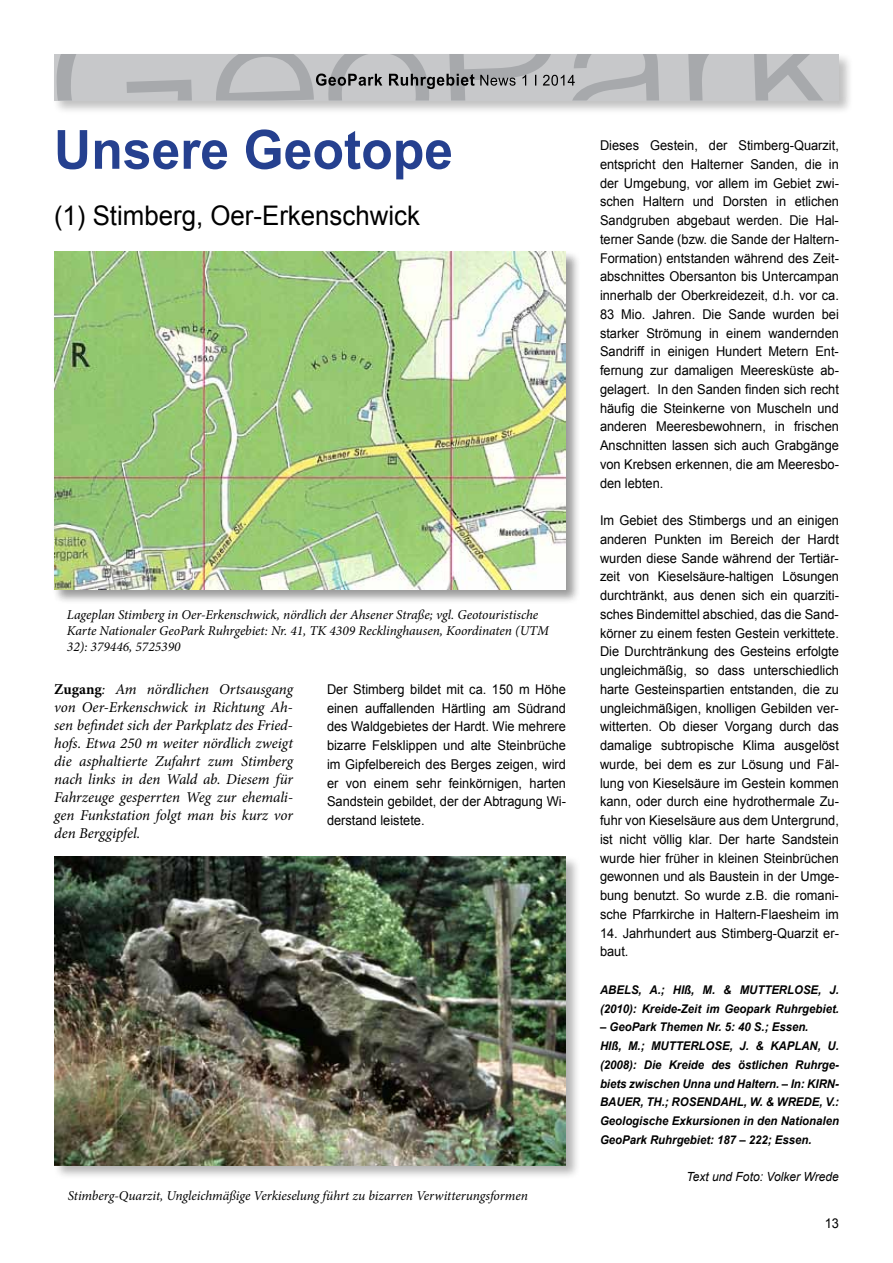
<style>
.page{position:relative;width:893px;height:1263px;background:#fff}
.page>*{position:absolute;margin:0;border:0;box-sizing:border-box;transform-origin:0 0}
.t1{font:700 54px "Arial";color:#25408f;scale:.96 1}
.t2{font:27px "Arial";color:#000;scale:.96 1}
.t3{font:italic 15px/18px "Minion Pro";letter-spacing:-.01em;color:#000;text-align:justify}
.t4{font:13.5px/18.8px "Arial";color:#000;text-align:justify;scale:.95 1}
.t5{font:italic 13.5px/16.2px "Minion Pro";letter-spacing:-.005em;color:#000}
.t6{font:italic 12.6px "Arial";color:#000;scale:.96 1}
.t7{font:italic 700 12px/18.8px "Arial";color:#000;scale:.95 1}
.s1{font-weight:700;font-style:normal}
</style>
<div class="page">
<div style="left:52px;top:52px;width:801px;height:63px;background:#000;opacity:.25"></div>
<div style="left:54px;top:54px;width:785px;height:47px;background:#c7c8ca"></div>
<svg style="left:56px;top:54px;width:136px;height:47px"></svg>
<svg style="left:688px;top:54px;width:21px;height:47px"></svg>
<svg style="left:754px;top:54px;width:69px;height:47px"></svg>
<svg style="left:216px;top:54px;width:443px;height:47px"></svg>
<div style="left:53px;top:855px;width:527px;height:324px;background:#000;opacity:.3"></div>
<img style="left:55px;top:857px;width:511px;height:308px">
<div style="left:52px;top:250px;width:528px;height:354px;background:#000;opacity:.4"></div>
<img style="left:54px;top:252px;width:512px;height:337px">
<h1 class="t1" style="left:54px;top:114px;width:417px">Unsere Geotope</h1>
<h2 class="t2" style="left:54px;top:198px;width:383px">(1) Stimberg, Oer-Erkenschwick</h2>
<p class="t5" style="left:67px;top:606px;width:484px">Lageplan Stimberg in Oer-Erkenschwick, nördlich der Ahsener Straße; vgl. Geotouristische<br>Karte Nationaler GeoPark Ruhrgebiet: Nr. 41, TK 4309 Recklinghausen, Koordinaten (UTM<br>32): 379446, 5725390</p>
<p class="t3" style="left:54px;top:680px;width:240px"><span class="s1">Zugang</span>: Am nördlichen Ortsausgang von Oer-Erkenschwick in Richtung Ah&shy;sen befindet sich der Parkplatz des Fried&shy;hofs. Etwa 250 m weiter nördlich zweigt die asphaltierte Zufahrt zum Stimberg nach links in den Wald ab. Diesem für Fahrzeuge gesperrten Weg zur ehemali&shy;gen Funkstation folgt man bis kurz vor den Berggipfel.</p>
<p class="t4" style="left:327px;top:680px;width:253px">Der Stimberg bildet mit ca. 150 m Höhe einen auffallenden Härtling am Südrand des Waldgebietes der Hardt. Wie mehrere bizarre Felsklippen und alte Steinbrüche im Gipfelbereich des Berges zeigen, wird er von einem sehr feinkörnigen, harten Sandstein gebildet, der der Abtragung Wi&shy;derstand leistete.</p>
<p class="t5" style="left:68px;top:1188px;width:462px">Stimberg-Quarzit, Ungleichmäßige Verkieselung führt zu bizarren Verwitterungsformen</p>
<p class="t4" style="left:600px;top:136px;width:253px">Dieses Gestein, der Stimberg-Quarzit, entspricht den Halterner Sanden, die in der Umgebung, vor allem im Gebiet zwi&shy;schen Haltern und Dorsten in etlichen Sandgruben abgebaut werden. Die Hal&shy;terner Sande (bzw. die Sande der Haltern-Formation) entstanden während des Zeit&shy;abschnittes Obersanton bis Untercampan innerhalb der Oberkreidezeit, d.h. vor ca.<br>83 Mio. Jahren. Die Sande wurden bei starker Strömung in einem wandernden Sandriff in einigen Hundert Metern Ent&shy;fernung zur damaligen Meeresküste ab&shy;gelagert. In den Sanden finden sich recht häufig die Steinkerne von Muscheln und anderen Meeresbewohnern, in frischen Anschnitten lassen sich auch Grabgänge von Krebsen erkennen, die am Meeresbo&shy;den lebten.</p>
<p class="t4" style="left:600px;top:511px;width:253px">Im Gebiet des Stimbergs und an einigen anderen Punkten im Bereich der Hardt wurden diese Sande während der Tertiär&shy;zeit von Kieselsäure-haltigen Lösungen durchtränkt, aus denen sich ein quarziti&shy;sches Bindemittel abschied, das die Sand&shy;körner zu einem festen Gestein verkittete.<br>Die Durchtränkung des Gesteins erfolgte ungleichmäßig, so dass unterschiedlich harte Gesteinspartien entstanden, die zu ungleichmäßigen, knolligen Gebilden ver&shy;witterten. Ob dieser Vorgang durch das damalige subtropische Klima ausgelöst wurde, bei dem es zur Lösung und Fäl&shy;lung von Kieselsäure im Gestein kommen kann, oder durch eine hydrothermale Zu&shy;fuhr von Kieselsäure aus dem Untergrund, ist nicht völlig klar. Der harte Sandstein wurde hier früher in kleinen Steinbrüchen gewonnen und als Baustein in der Umge&shy;bung benutzt. So wurde z.B. die romani&shy;sche Pfarrkirche in Haltern-Flaesheim im</p>
<p class="t4" style="left:600px;top:924px;width:253px">14. Jahrhundert aus Stimberg-Quarzit er&shy;baut.</p>
<p class="t7" style="left:600px;top:981px;width:253px">ABELS, A.; HIß, M. &amp; MUTTERLOSE, J. (2010): Kreide-Zeit im Geopark Ruhrgebiet.</p>
<p class="t7" style="left:600px;top:1018px;width:253px">– GeoPark Themen Nr. 5: 40 S.; Essen.<br>HIß, M.; MUTTERLOSE, J. &amp; KAPLAN, U. (2008): Die Kreide des östlichen Ruhrge&shy;biets zwischen Unna und Haltern. – In: KIRN-BAUER, TH.; ROSENDAHL, W. &amp; WREDE, V.:<br>Geologische Exkursionen in den Nationalen GeoPark Ruhrgebiet: 187 – 222; Essen.</p>
<p class="t6" style="left:686px;top:1169px;width:160px">Text und Foto: Volker Wrede</p>
<p class="t4" style="left:825px;top:1213px;width:17px">13</p>
</div>
